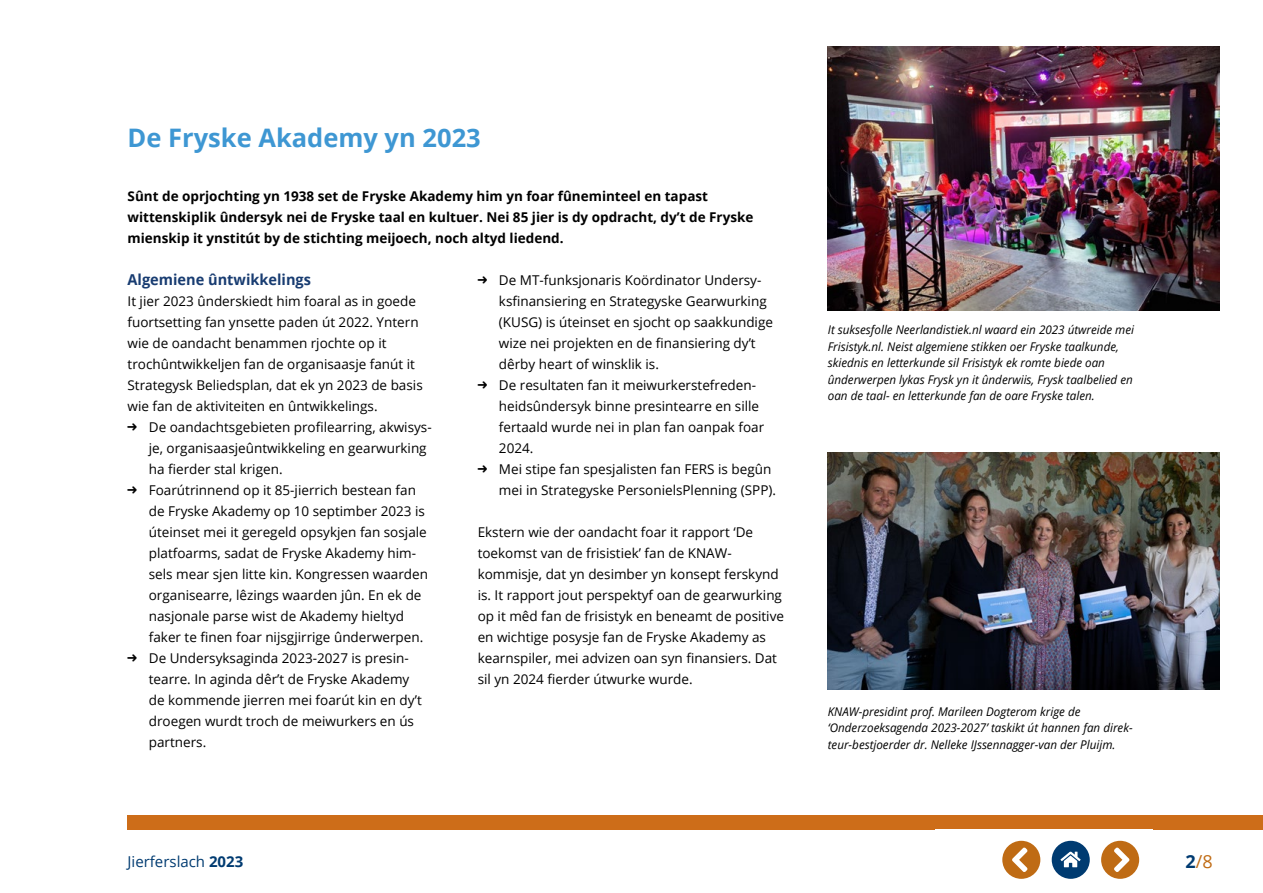
<style>
.page{position:relative;width:1263px;height:893px;background:#fff}
.page>*{position:absolute;margin:0;border:0;box-sizing:border-box;transform-origin:0 0}
.KLKOP_OR_17PT{font:700 25.5px "Open Sans";color:#3e97d3}
.t1{font:18px "Open Sans";color:#c06b13}
.PLAT_ZW_9PT{font:700 15px "Open Sans";color:#183c71}
.t2{font:15px "Open Sans";color:#003b71}
.PLAT_ZW_9PT-2{font:13.5px/21px "Open Sans";color:#000}
.INL_ZW_9PT{font:700 13.5px/21px "Open Sans";color:#000}
.BIJSCHR_ZW_8PT{font:italic 12px/16.5px "Open Sans";color:#000}
.s1{font-weight:700}
.s2{font-weight:700;color:#003b71}
</style>
<div class="page">
<div style="left:128px;top:815px;width:1135px;height:14px;background:#cd6d19"></div>
<img style="left:828px;top:453px;width:391px;height:237px">
<img style="left:828px;top:47px;width:391px;height:264px">
<svg style="left:1101px;top:841px;width:38px;height:38px"></svg>
<div style="left:1052px;top:841px;width:38px;height:38px;background:#003b71;border-radius:50%"></div>
<svg style="left:1002px;top:841px;width:38px;height:38px"></svg>
<svg style="left:1060px;top:851px;width:21px;height:16px"></svg>
<p class="KLKOP_OR_17PT" style="left:128px;top:120px;width:355px">De Fryske Akademy yn 2023</p>
<p class="INL_ZW_9PT" style="left:128px;top:185px;width:627px">Sûnt de oprjochting yn 1938 set de Fryske Akademy him yn foar fûneminteel en tapast wittenskiplik ûndersyk nei de Fryske taal en kultuer. Nei 85 jier is dy opdracht, dy’t de Fryske mienskip it ynstitút by de stichting meijoech, noch altyd liedend.</p>
<p class="PLAT_ZW_9PT" style="left:128px;top:269px;width:185px">Algemiene ûntwikkelings</p>
<p class="PLAT_ZW_9PT-2" style="left:128px;top:290px;width:297px">It jier 2023 ûnderskiedt him foaral as in goede fuortsetting fan ynsette paden út 2022. Yntern wie de oandacht benammen rjochte op it trochûntwikkeljen fan de organisaasje fanút it Strategysk Beliedsplan, dat ek yn 2023 de basis wie fan de aktiviteiten en ûntwikkelings.</p>
<p class="PLAT_ZW_9PT-2" style="left:149px;top:416px;width:284px">De oandachtsgebieten profilearring, akwisys&shy;je, organisaasjeûntwikkeling en gearwurking ha fierder stal krigen.</p>
<p class="PLAT_ZW_9PT-2" style="left:149px;top:479px;width:281px">Foarútrinnend op it 85-jierrich bestean fan de Fryske Akademy op 10 septimber 2023 is úteinset mei it geregeld opsykjen fan sosjale platfoarms, sadat de Fryske Akademy him&shy;sels mear sjen litte kin. Kongressen waarden organisearre, lêzings waarden jûn. En ek de nasjonale parse wist de Akademy hieltyd faker te finen foar nijsgjirrige ûnderwerpen.</p>
<p class="PLAT_ZW_9PT-2" style="left:149px;top:647px;width:274px">De Undersyksaginda 2023-2027 is presin&shy;tearre. In aginda dêr’t de Fryske Akademy de kommende jierren mei foarút kin en dy’t droegen wurdt troch de meiwurkers en ús partners.</p>
<p class="PLAT_ZW_9PT-2" style="left:499px;top:269px;width:276px">De MT-funksjonaris Koördinator Undersy&shy;ksfinansiering en Strategyske Gearwurking (KUSG) is úteinset en sjocht op saakkundige wize nei projekten en de finansiering dy’t dêrby heart of winsklik is.</p>
<p class="PLAT_ZW_9PT-2" style="left:499px;top:374px;width:267px">De resultaten fan it meiwurkerstefreden&shy;heidsûndersyk binne presintearre en sille fertaald wurde nei in plan fan oanpak foar 2024.</p>
<p class="PLAT_ZW_9PT-2" style="left:499px;top:458px;width:279px">Mei stipe fan spesjalisten fan FERS is begûn mei in Strategyske PersonielsPlenning (SPP).</p>
<p class="PLAT_ZW_9PT-2" style="left:478px;top:521px;width:308px">Ekstern wie der oandacht foar it rapport ‘De toekomst van de frisistiek’ fan de KNAW&shy;kommisje, dat yn desimber yn konsept ferskynd is. It rapport jout perspektyf oan de gearwurking op it mêd fan de frisistyk en beneamt de positive en wichtige posysje fan de Fryske Akademy as kearnspiler, mei advizen oan syn finansiers. Dat sil yn 2024 fierder útwurke wurde.</p>
<p class="t2" style="left:128px;top:851px;width:117px">Jierferslach <span class="s1">2023</span></p>
<p class="BIJSCHR_ZW_8PT" style="left:828px;top:322px;width:308px">It suksesfolle Neerlandistiek.nl waard ein 2023 útwreide mei Frisistyk.nl. Neist algemiene stikken oer Fryske taalkunde, skiednis en letterkunde sil Frisistyk ek romte biede oan ûnderwerpen lykas Frysk yn it ûnderwiis, Frysk taalbelied en oan de taal- en letterkunde fan de oare Fryske talen.</p>
<p class="BIJSCHR_ZW_8PT" style="left:828px;top:703px;width:306px">KNAW-presidint prof. Marileen Dogterom krige de ‘Onderzoeksagenda 2023-2027’ taskikt út hannen fan direk&shy;teur-bestjoerder dr. Nelleke IJssennagger-van der Pluijm.</p>
<h2 class="t1" style="left:1185px;top:849px;width:29px"><span class="s2">2</span>/8</h2>
</div>
